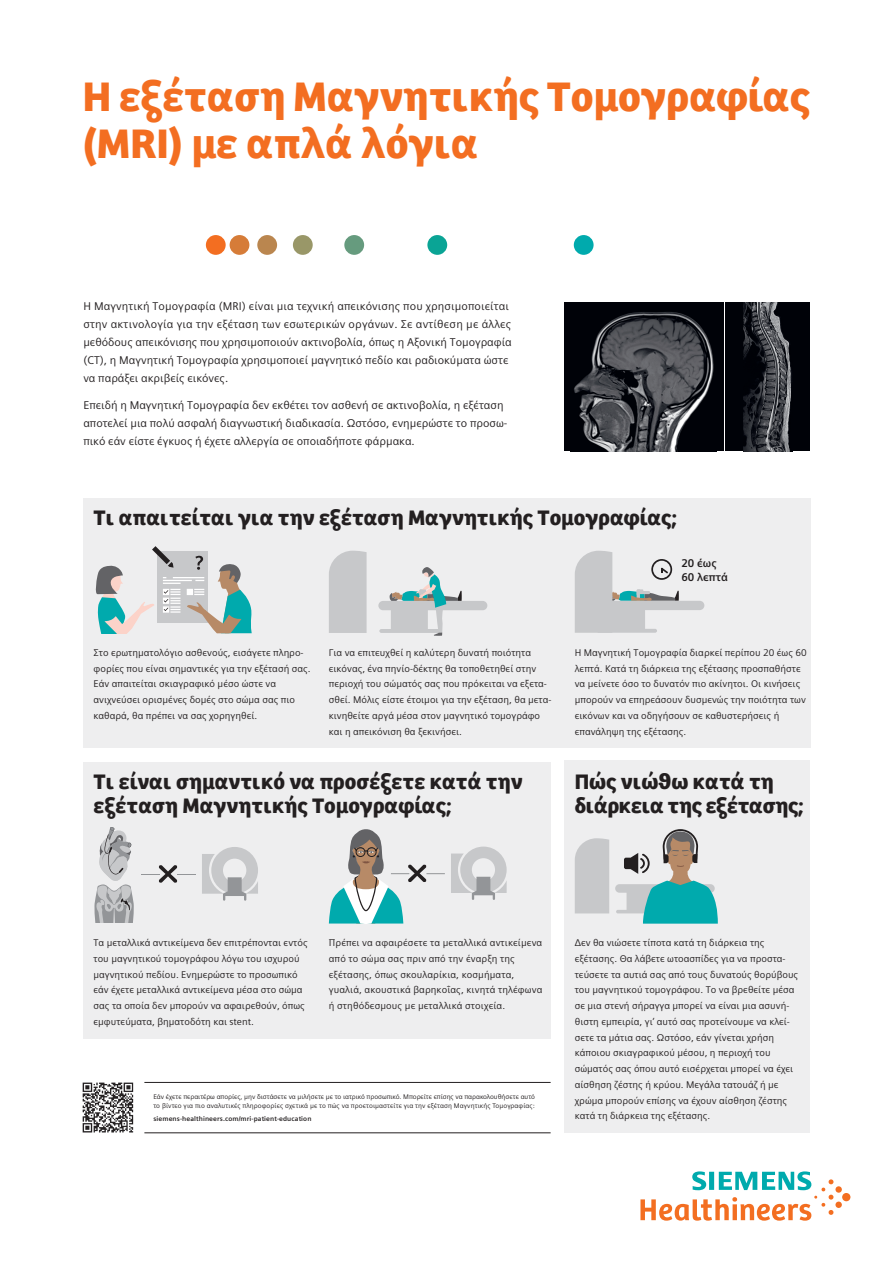
<style>
.page{position:relative;width:893px;height:1263px;background:#fff}
.page>*{position:absolute;margin:0;border:0;box-sizing:border-box;transform-origin:0 0}
.t1{font:42.75px/47px "Bree SH Headline Global";color:#f36e21}
.t2{font:21.75px/24.8px "Bree SH Headline Global";color:#231f20}
.t3{font:11.25px/18px "Siemens Sans";color:#231f20}
.t4{font:700 11.25px/13.5px "Siemens Sans";color:#231f20}
.t5{font:9.75px/15.8px "Siemens Sans";color:#231f20}
.t6{font:6.75px/9px "Siemens Sans";letter-spacing:-.005em;color:#231f20}
.t7{font:700 6.75px "Siemens Sans";letter-spacing:.015em;color:#231f20}
</style>
<div class="page">
<div style="left:83px;top:498px;width:727px;height:250px;background:#eeeeef"></div>
<div style="left:83px;top:762px;width:468px;height:276px;background:#eeeeef"></div>
<div style="left:564px;top:760px;width:246px;height:373px;background:#eeeeef"></div>
<svg style="left:640px;top:1171px;width:210px;height:50px"></svg>
<div style="left:726px;top:303px;width:84px;height:148px;background:#000208"></div>
<div style="left:564px;top:303px;width:160px;height:148px;background:#000208"></div>
<img style="left:574px;top:312px;width:140px;height:139px">
<img style="left:743px;top:303px;width:49px;height:148px">
<div style="left:206px;top:235px;width:20px;height:20px;background:#f36e21;border-radius:50%"></div>
<div style="left:230px;top:235px;width:19px;height:20px;background:#d67c38;border-radius:50%"></div>
<div style="left:257px;top:235px;width:20px;height:20px;background:#ba864f;border-radius:50%"></div>
<div style="left:293px;top:235px;width:20px;height:20px;background:#999768;border-radius:50%"></div>
<div style="left:344px;top:235px;width:20px;height:20px;background:#669b7e;border-radius:50%"></div>
<div style="left:427px;top:235px;width:20px;height:20px;background:#0aa495;border-radius:50%"></div>
<div style="left:574px;top:235px;width:20px;height:20px;background:#00aaad;border-radius:50%"></div>
<img style="left:83px;top:1082px;width:50px;height:50px">
<hr style="left:144px;top:1082px;width:407px;height:1px;background:#231f20">
<hr style="left:144px;top:1133px;width:407px;height:1px;background:#231f20">
<svg style="left:451px;top:846px;width:56px;height:54px"></svg>
<svg style="left:329px;top:829px;width:116px;height:95px"></svg>
<svg style="left:94px;top:827px;width:102px;height:96px"></svg>
<svg style="left:202px;top:847px;width:56px;height:54px"></svg>
<div style="left:575px;top:838px;width:34px;height:75px;background:#c7c8ca"></div>
<svg style="left:615px;top:829px;width:103px;height:95px"></svg>
<div style="left:329px;top:551px;width:38px;height:82px;background:#c7c8ca"></div>
<svg style="left:378px;top:567px;width:109px;height:69px"></svg>
<svg style="left:575px;top:551px;width:129px;height:82px"></svg>
<svg style="left:95px;top:546px;width:157px;height:87px"></svg>
<h1 class="t1" style="left:83px;top:73px;width:729px">Η εξέταση Μαγνητικής Τομογραφίας (MRI) με απλά λόγια</h1>
<p class="t3" style="left:83px;top:297px;width:430px">Η Μαγνητική Τομογραφία (MRI) είναι μια τεχνική απεικόνισης που χρησιμοποιείται στην ακτινολογία για την εξέταση των εσωτερικών οργάνων. Σε αντίθεση με άλλες μεθόδους απεικόνισης που χρησιμοποιούν ακτινοβολία, όπως η Αξονική Τομογραφία (CT), η Μαγνητική Τομογραφία χρησιμοποιεί μαγνητικό πεδίο και ραδιοκύματα ώστε να παράξει ακριβείς εικόνες.</p>
<p class="t3" style="left:83px;top:396px;width:426px">Επειδή η Μαγνητική Τομογραφία δεν εκθέτει τον ασθενή σε ακτινοβολία, η εξέταση αποτελεί μια πολύ ασφαλή διαγνωστική διαδικασία. Ωστόσο, ενημερώστε το προσω&shy;πικό εάν είστε έγκυος ή έχετε αλλεργία σε οποιαδήποτε φάρμακα.</p>
<h2 class="t2" style="left:94px;top:505px;width:584px">Τι απαιτείται για την εξέταση Μαγνητικής Τομογραφίας;</h2>
<p class="t4" style="left:681px;top:557px;width:48px">20 έως<br>60 λεπτά</p>
<p class="t5" style="left:329px;top:645px;width:224px">Για να επιτευχθεί η καλύτερη δυνατή ποιότητα εικόνας, ένα πηνίο-δέκτης θα τοποθετηθεί στην περιοχή του σώματός σας που πρόκειται να εξετα&shy;σθεί. Μόλις είστε έτοιμοι για την εξέταση, θα μετα&shy;κινηθείτε αργά μέσα στον μαγνητικό τομογράφο και η απεικόνιση θα ξεκινήσει.</p>
<p class="t5" style="left:94px;top:645px;width:219px">Στο ερωτηματολόγιο ασθενούς, εισάγετε πληρο&shy;φορίες που είναι σημαντικές για την εξέτασή σας.<br>Εάν απαιτείται σκιαγραφικό μέσο ώστε να ανιχνεύσει ορισμένες δομές στο σώμα σας πιο καθαρά, θα πρέπει να σας χορηγηθεί.</p>
<p class="t5" style="left:575px;top:645px;width:233px">Η Μαγνητική Τομογραφία διαρκεί περίπου 20 έως 60 λεπτά. Κατά τη διάρκεια της εξέτασης προσπαθήστε να μείνετε όσο το δυνατόν πιο ακίνητοι. Οι κινήσεις μπορούν να επηρεάσουν δυσμενώς την ποιότητα των εικόνων και να οδηγήσουν σε καθυστερήσεις ή επανάληψη της εξέτασης.</p>
<h2 class="t2" style="left:94px;top:769px;width:431px">Τι είναι σημαντικό να προσέξετε κατά την εξέταση Μαγνητικής Τομογραφίας;</h2>
<h2 class="t2" style="left:575px;top:769px;width:230px">Πώς νιώθω κατά τη διάρκεια της εξέτασης;</h2>
<p class="t5" style="left:329px;top:935px;width:215px">Πρέπει να αφαιρέσετε τα μεταλλικά αντικείμενα από το σώμα σας πριν από την έναρξη της εξέτασης, όπως σκουλαρίκια, κοσμήματα, γυαλιά, ακουστικά βαρηκοΐας, κινητά τηλέφωνα ή στηθόδεσμους με μεταλλικά στοιχεία.</p>
<p class="t5" style="left:94px;top:935px;width:216px">Τα μεταλλικά αντικείμενα δεν επιτρέπονται εντός του μαγνητικού τομογράφου λόγω του ισχυρού μαγνητικού πεδίου. Ενημερώστε το προσωπικό εάν έχετε μεταλλικά αντικείμενα μέσα στο σώμα σας τα οποία δεν μπορούν να αφαιρεθούν, όπως εμφυτεύματα, βηματοδότη και stent.</p>
<p class="t5" style="left:575px;top:935px;width:225px">Δεν θα νιώσετε τίποτα κατά τη διάρκεια της εξέτασης. Θα λάβετε ωτοασπίδες για να προστα&shy;τεύσετε τα αυτιά σας από τους δυνατούς θορύβους του μαγνητικού τομογράφου. Το να βρεθείτε μέσα σε μια στενή σήραγγα μπορεί να είναι μια ασυνή&shy;θιστη εμπειρία, γι’ αυτό σας προτείνουμε να κλεί&shy;σετε τα μάτια σας. Ωστόσο, εάν γίνεται χρήση κάποιου σκιαγραφικού μέσου, η περιοχή του σώματός σας όπου αυτό εισέρχεται μπορεί να έχει αίσθηση ζέστης ή κρύου. Μεγάλα τατουάζ ή με χρώμα μπορούν επίσης να έχουν αίσθηση ζέστης κατά τη διάρκεια της εξέτασης.</p>
<p class="t6" style="left:153px;top:1092px;width:383px">Εάν έχετε περαιτέρω απορίες, μην διστάσετε να μιλήσετε με το ιατρικό προσωπικό. Μπορείτε επίσης να παρακολουθήσετε αυτό το βίντεο για πιο αναλυτικές πληροφορίες σχετικά με το πώς να προετοιμαστείτε για την εξέταση Μαγνητικής Τομογραφίας:</p>
<p class="t7" style="left:153px;top:1115px;width:160px">siemens-healthineers.com/mri-patient-education</p>
</div>
